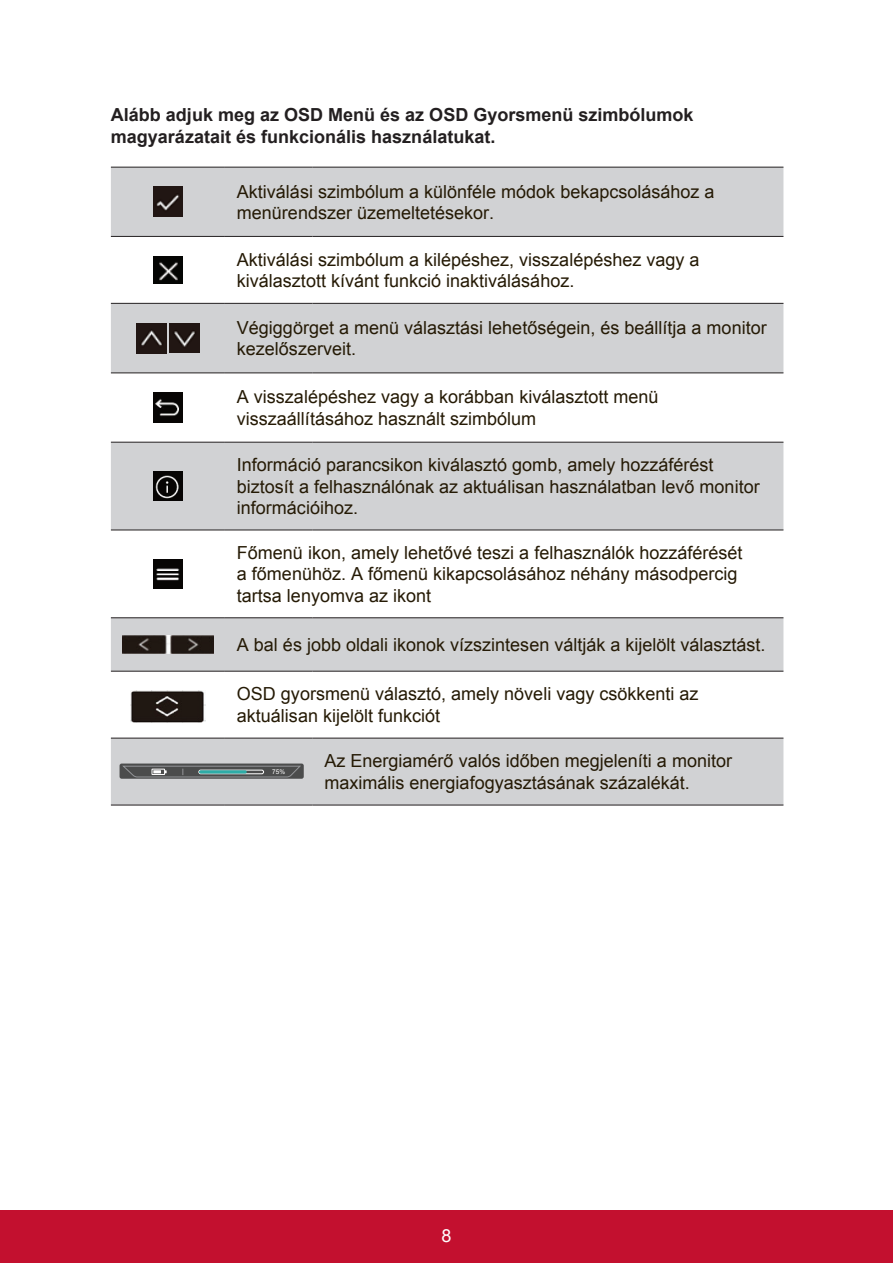
<style>
.page{position:relative;width:893px;height:1263px;background:#fff}
.page>*{position:absolute;margin:0;border:0;box-sizing:border-box;transform-origin:0 0}
.t1{font:18px/21.6px "Arial";color:#251a05}
.t2{font:700 18px/21.6px "Arial";color:#231f20}
.t3{font:18px "Arial";color:#fff}
.t4{font:6.45px "Arial";color:#fff}
</style>
<div class="page">
<div style="left:0;top:1210px;width:892px;height:53px;background:#c3102f"></div>
<svg style="left:111px;top:168px;width:672px;height:636px;fill:#d1d2d4"></svg>
<hr style="left:111px;top:167px;width:114px;height:1px;background:#231f20">
<hr style="left:225px;top:167px;width:87px;height:1px;background:#231f20">
<hr style="left:312px;top:167px;width:471px;height:1px;background:#231f20">
<hr style="left:111px;top:236px;width:114px;height:1px;background:#231f20">
<hr style="left:225px;top:236px;width:87px;height:1px;background:#231f20">
<hr style="left:312px;top:236px;width:471px;height:1px;background:#231f20">
<hr style="left:111px;top:303px;width:114px;height:1px;background:#231f20">
<hr style="left:225px;top:303px;width:87px;height:1px;background:#231f20">
<hr style="left:312px;top:303px;width:471px;height:1px;background:#231f20">
<hr style="left:111px;top:372px;width:114px;height:1px;background:#231f20">
<hr style="left:225px;top:372px;width:87px;height:1px;background:#231f20">
<hr style="left:312px;top:372px;width:471px;height:1px;background:#231f20">
<hr style="left:111px;top:442px;width:114px;height:1px;background:#231f20">
<hr style="left:225px;top:442px;width:87px;height:1px;background:#231f20">
<hr style="left:312px;top:442px;width:471px;height:1px;background:#231f20">
<hr style="left:111px;top:529px;width:114px;height:1px;background:#231f20">
<hr style="left:225px;top:529px;width:87px;height:1px;background:#231f20">
<hr style="left:312px;top:529px;width:471px;height:1px;background:#231f20">
<hr style="left:111px;top:617px;width:114px;height:1px;background:#231f20">
<hr style="left:225px;top:617px;width:87px;height:1px;background:#231f20">
<hr style="left:312px;top:617px;width:471px;height:1px;background:#231f20">
<hr style="left:111px;top:671px;width:114px;height:1px;background:#231f20">
<hr style="left:225px;top:671px;width:87px;height:1px;background:#231f20">
<hr style="left:312px;top:671px;width:471px;height:1px;background:#231f20">
<hr style="left:111px;top:737px;width:114px;height:1px;background:#231f20">
<hr style="left:225px;top:737px;width:87px;height:1px;background:#231f20">
<hr style="left:312px;top:737px;width:471px;height:1px;background:#231f20">
<hr style="left:111px;top:804px;width:114px;height:1px;background:#231f20">
<hr style="left:225px;top:804px;width:87px;height:1px;background:#231f20">
<hr style="left:312px;top:804px;width:471px;height:1px;background:#231f20">
<img style="left:153px;top:187px;width:30px;height:30px">
<img style="left:153px;top:257px;width:30px;height:26px">
<img style="left:136px;top:323px;width:30px;height:30px">
<img style="left:169px;top:323px;width:30px;height:30px">
<img style="left:153px;top:393px;width:30px;height:29px">
<img style="left:153px;top:471px;width:30px;height:30px">
<img style="left:153px;top:559px;width:30px;height:30px">
<img style="left:122px;top:636px;width:92px;height:17px">
<img style="left:130px;top:691px;width:76px;height:32px">
<div style="left:119px;top:763px;width:184px;height:15px;background:#4b4c4c;border-radius:2px"></div>
<svg style="left:122px;top:765px;width:179px;height:12px"></svg>
<div style="left:152px;top:769px;width:13px;height:6px;border:1px solid #fff"></div>
<div style="left:198px;top:770px;width:66px;height:4px;border:1px solid #fff;border-radius:2px"></div>
<hr style="left:199px;top:770px;width:47px;height:3px;background:#2eaca7;border-radius:2px">
<p class="t2" style="left:111px;top:105px;width:584px">Alább adjuk meg az OSD Menü és az OSD Gyorsmenü szimbólumok magyarázatait és funkcionális használatukat.</p>
<p class="t1" style="left:237px;top:181px;width:479px">Aktiválási szimbólum a különféle módok bekapcsolásához a menürendszer üzemeltetésekor.</p>
<p class="t1" style="left:237px;top:249px;width:464px">Aktiválási szimbólum a kilépéshez, visszalépéshez vagy a kiválasztott kívánt funkció inaktiválásához.</p>
<p class="t1" style="left:237px;top:317px;width:531px">Végiggörget a menü választási lehetőségein, és beállítja a monitor kezelőszerveit.</p>
<p class="t1" style="left:237px;top:386px;width:423px">A visszalépéshez vagy a korábban kiválasztott menü visszaállításához használt szimbólum</p>
<p class="t1" style="left:237px;top:454px;width:524px">Információ parancsikon kiválasztó gomb, amely hozzáférést biztosít a felhasználónak az aktuálisan használatban levő monitor információihoz.</p>
<p class="t1" style="left:237px;top:542px;width:507px">Főmenü ikon, amely lehetővé teszi a felhasználók hozzáférését a főmenühöz. A főmenü kikapcsolásához néhány másodpercig tartsa lenyomva az ikont</p>
<p class="t1" style="left:237px;top:634px;width:530px">A bal és jobb oldali ikonok vízszintesen váltják a kijelölt választást.</p>
<p class="t1" style="left:237px;top:683px;width:463px">OSD gyorsmenü választó, amely növeli vagy csökkenti az aktuálisan kijelölt funkciót</p>
<p class="t4" style="left:272px;top:768px;width:14px">75%</p>
<p class="t1" style="left:324px;top:750px;width:409px">Az Energiamérő valós időben megjeleníti a monitor maximális energiafogyasztásának százalékát.</p>
<p class="t3" style="left:441px;top:1223px;width:12px">8</p>
</div>
